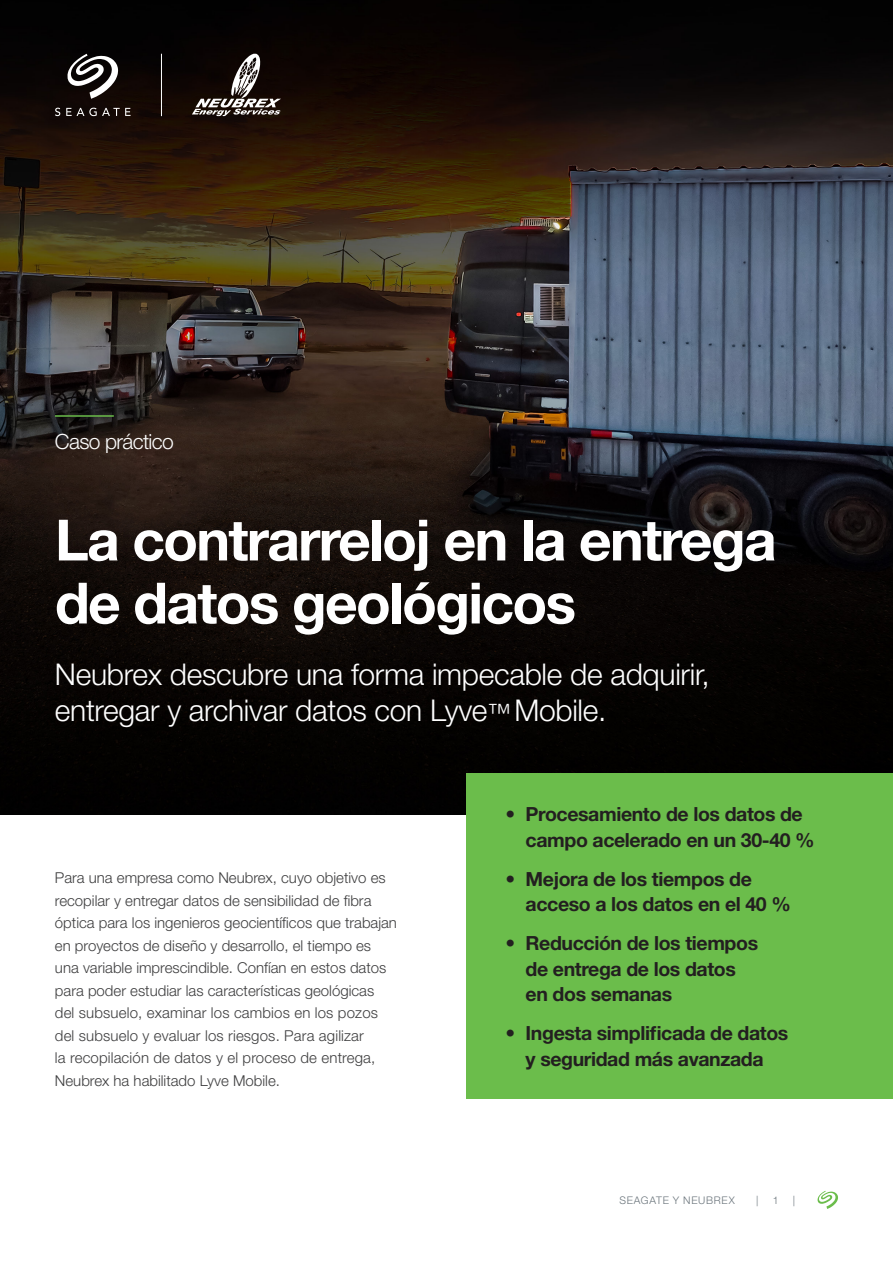
<style>
.page{position:relative;width:893px;height:1263px;background:#fff}
.page>*{position:absolute;margin:0;border:0;box-sizing:border-box;transform-origin:0 0}
.t1{font:700 57px/63px "Helvetica Neue LT Std";letter-spacing:-.03em;color:#fff}
.Body_Copy{font:300 30px/36px "Helvetica Neue LT Std";letter-spacing:-.01em;color:#fff}
.Body_Copy-2{font:300 21px "Helvetica Neue LT Std";letter-spacing:-.03em;color:#fff}
.t2{font:700 19.5px/25.5px "Helvetica Neue LT Std";letter-spacing:-.02em;color:#231f20}
.Body_Copy-3{font:300 15px/22.5px "Helvetica Neue LT Std";color:#3e3e3f}
.t3{font:300 10.5px "Helvetica Neue LT Std";letter-spacing:.07em;color:#6a747b}
.s1{font-size:24px}
</style>
<div class="page">
<svg style="left:817px;top:1191px;width:21px;height:18px"></svg>
<img style="left:0;top:0;width:893px;height:814px">
<div style="left:467px;top:773px;width:426px;height:326px;background:#6bbd4b"></div>
<hr style="left:55px;top:415px;width:59px;height:2px;background:#6bbd4b">
<svg style="left:192px;top:54px;width:89px;height:62px;background:#443c39"></svg>
<svg style="left:67px;top:54px;width:51px;height:45px"></svg>
<svg style="left:55px;top:108px;width:5px;height:8px"></svg>
<svg style="left:66px;top:108px;width:65px;height:8px"></svg>
<hr style="left:161px;top:54px;width:1px;height:62px;background:#fff">
<p class="Body_Copy-2" style="left:55px;top:429px;width:120px">Caso práctico</p>
<p class="t1" style="left:55px;top:507px;width:723px">La contrarreloj en la entrega de datos geológicos</p>
<p class="Body_Copy" style="left:55px;top:655px;width:656px">Neubrex descubre una forma impecable de adquirir, entregar y archivar datos con Lyve<span class="s1">™</span>Mobile.</p>
<p class="Body_Copy-3" style="left:55px;top:866px;width:344px">Para una empresa como Neubrex, cuyo objetivo es recopilar y entregar datos de sensibilidad de fibra óptica para los ingenieros geocientíficos que trabajan en proyectos de diseño y desarrollo, el tiempo es una variable imprescindible. Confían en estos datos para poder estudiar las características geológicas del subsuelo, examinar los cambios en los pozos del subsuelo y evaluar los riesgos. Para agilizar<br>la recopilación de datos y el proceso de entrega, Neubrex ha habilitado Lyve Mobile.</p>
<p class="t2" style="left:526px;top:801px;width:291px;text-indent:-20px">• Procesamiento de los datos de campo acelerado en un 30-40 %</p>
<p class="t2" style="left:526px;top:866px;width:267px;text-indent:-20px">• Mejora de los tiempos de acceso a los datos en el 40 %</p>
<p class="t2" style="left:526px;top:930px;width:234px;text-indent:-20px">• Reducción de los tiempos de entrega de los datos en dos semanas</p>
<p class="t2" style="left:505px;top:1020px;width:284px;text-align:center">• Ingesta simplificada de datos y seguridad más avanzada</p>
<p class="t3" style="left:619px;top:1193px;width:117px">SEAGATE Y NEUBREX</p>
<p class="t3" style="left:756px;top:1193px;width:4px">|</p>
<p class="t3" style="left:773px;top:1193px;width:7px">1</p>
<p class="t3" style="left:793px;top:1193px;width:4px">|</p>
</div>
